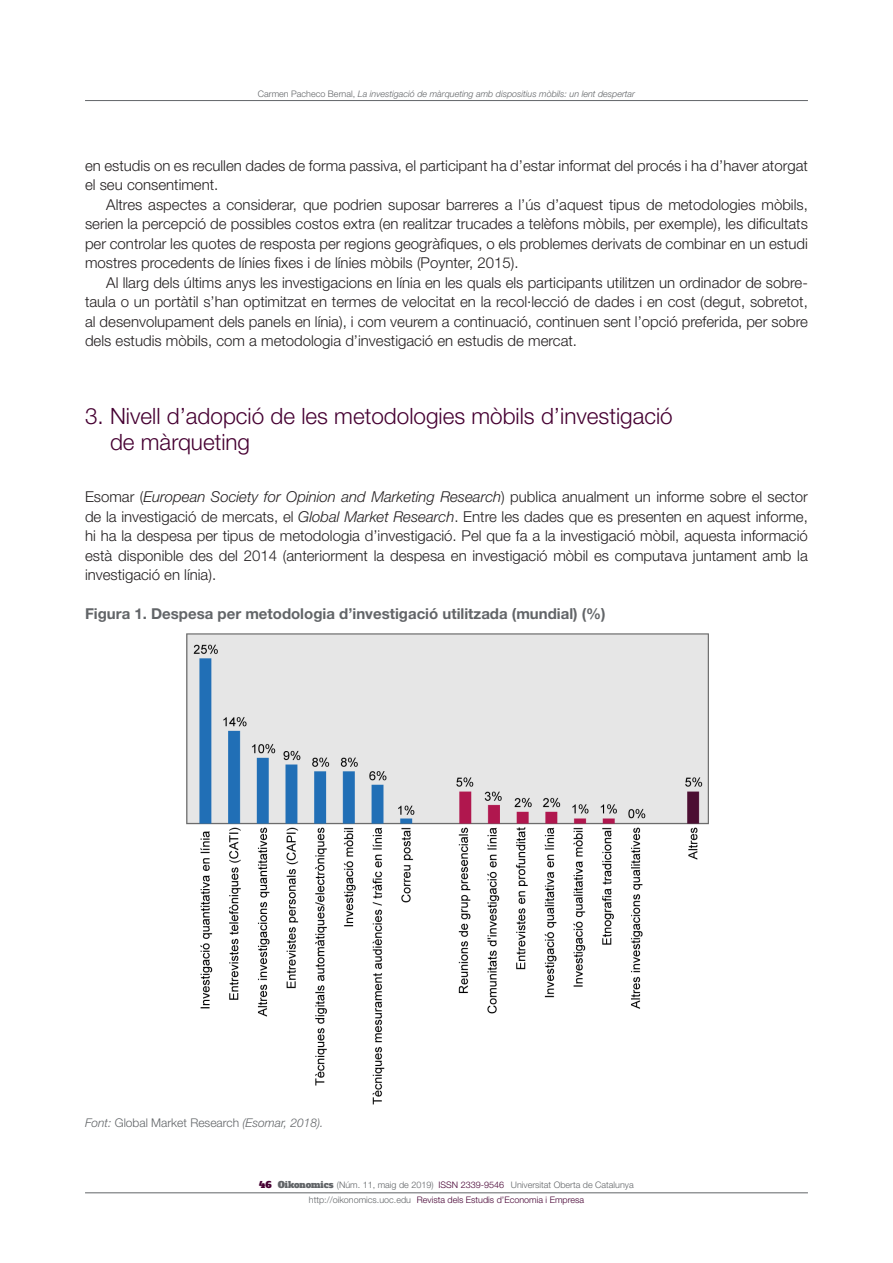
<style>
.page{position:relative;width:893px;height:1263px;background:#fff}
.page>*{position:absolute;margin:0;border:0;box-sizing:border-box;transform-origin:0 0}
._07_1er_Subtitulo_fi{font:300 22.5px/25.5px "Helvetica Neue LT Std";color:#460132}
._08_Texto_general{font:300 15px/19.5px "Helvetica Neue LT Std";color:#231f20;text-align:justify}
._08_Texto_sin_sangri{font:300 15px/19.5px "Helvetica Neue LT Std";color:#231f20;text-align:justify}
._10_Titulos_tablas_y{font:700 15px "Helvetica Neue LT Std";color:#626568}
._12_Fuente{font:300 12px "Helvetica Neue LT Std";color:#626568}
.t1{font:300 9px/14.7px "Helvetica Neue LT Std";color:#626568;text-align:center}
.t2{font:italic 300 9px "Helvetica Neue LT Std";color:#626568}
.s1{font-style:normal}
.s2{font-style:italic}
.s3{font-family:"Alfa Slab One";font-weight:400;color:#460132}
.s4{font-family:"Alfa Slab One";font-weight:400}
.s5{color:#460132}
</style>
<div class="page">
<hr style="left:85px;top:1192px;width:723px;height:1px;background:#626568">
<hr style="left:85px;top:100px;width:723px;height:1px;background:#626568">
<img style="left:186px;top:633px;width:522px;height:472px">
<p class="t2" style="left:258px;top:89px;width:379px"><span class="s1">Carmen Pacheco Bernal,</span> La investigació de màrqueting amb dispositius mòbils: un lent despertar</p>
<p class="_08_Texto_general" style="left:85px;top:155px;width:724px">en estudis on es recullen dades de forma passiva, el participant ha d’estar informat del procés i ha d’haver atorgat el seu consentiment.</p>
<p class="_08_Texto_general" style="left:85px;top:194px;width:724px;text-indent:21px">Altres aspectes a considerar, que podrien suposar barreres a l’ús d’aquest tipus de metodologies mòbils, serien la percepció de possibles costos extra (en realitzar trucades a telèfons mòbils, per exemple), les dificultats per controlar les quotes de resposta per regions geogràfiques, o els problemes derivats de combinar en un estudi mostres procedents de línies fixes i de línies mòbils (Poynter, 2015).</p>
<p class="_08_Texto_general" style="left:85px;top:272px;width:724px;text-indent:21px">Al llarg dels últims anys les investigacions en línia en les quals els participants utilitzen un ordinador de sobre&shy;taula o un portàtil s’han optimitzat en termes de velocitat en la recol·lecció de dades i en cost (degut, sobretot, al desenvolupament dels panels en línia), i com veurem a continuació, continuen sent l’opció preferida, per sobre dels estudis mòbils, com a metodologia d’investigació en estudis de mercat.</p>
<p class="_07_1er_Subtitulo_fi" style="left:110px;top:403px;width:564px;text-indent:-25px">3. Nivell d’adopció de les metodologies mòbils d’investigació de màrqueting</p>
<p class="_08_Texto_sin_sangri" style="left:85px;top:487px;width:724px">Esomar (<span class="s2">European Society for Opinion and Marketing Research</span>) publica anualment un informe sobre el sector de la investigació de mercats, el <span class="s2">Global Market Research</span>. Entre les dades que es presenten en aquest informe, hi ha la despesa per tipus de metodologia d’investigació. Pel que fa a la investigació mòbil, aquesta informació està disponible des del 2014 (anteriorment la despesa en investigació mòbil es computava juntament amb la investigació en línia).</p>
<p class="_10_Titulos_tablas_y" style="left:85px;top:605px;width:522px">Figura 1. Despesa per metodologia d’investigació utilitzada (mundial) (%)</p>
<p class="_12_Fuente" style="left:85px;top:1115px;width:240px"><span class="s2">Font:</span> Global Market Research <span class="s2">(Esomar, 2018).</span></p>
<p class="t1" style="left:259px;top:1177px;width:376px"><span class="s3">46</span> <span class="s4">Oikonomics</span> (Núm. 11, maig de 2019) <span class="s5">ISSN 2339-9546</span> Universitat Oberta de Catalunya http://oikonomics.uoc.edu <span class="s5">Revista dels Estudis d’Economia i Empresa</span></p>
</div>
